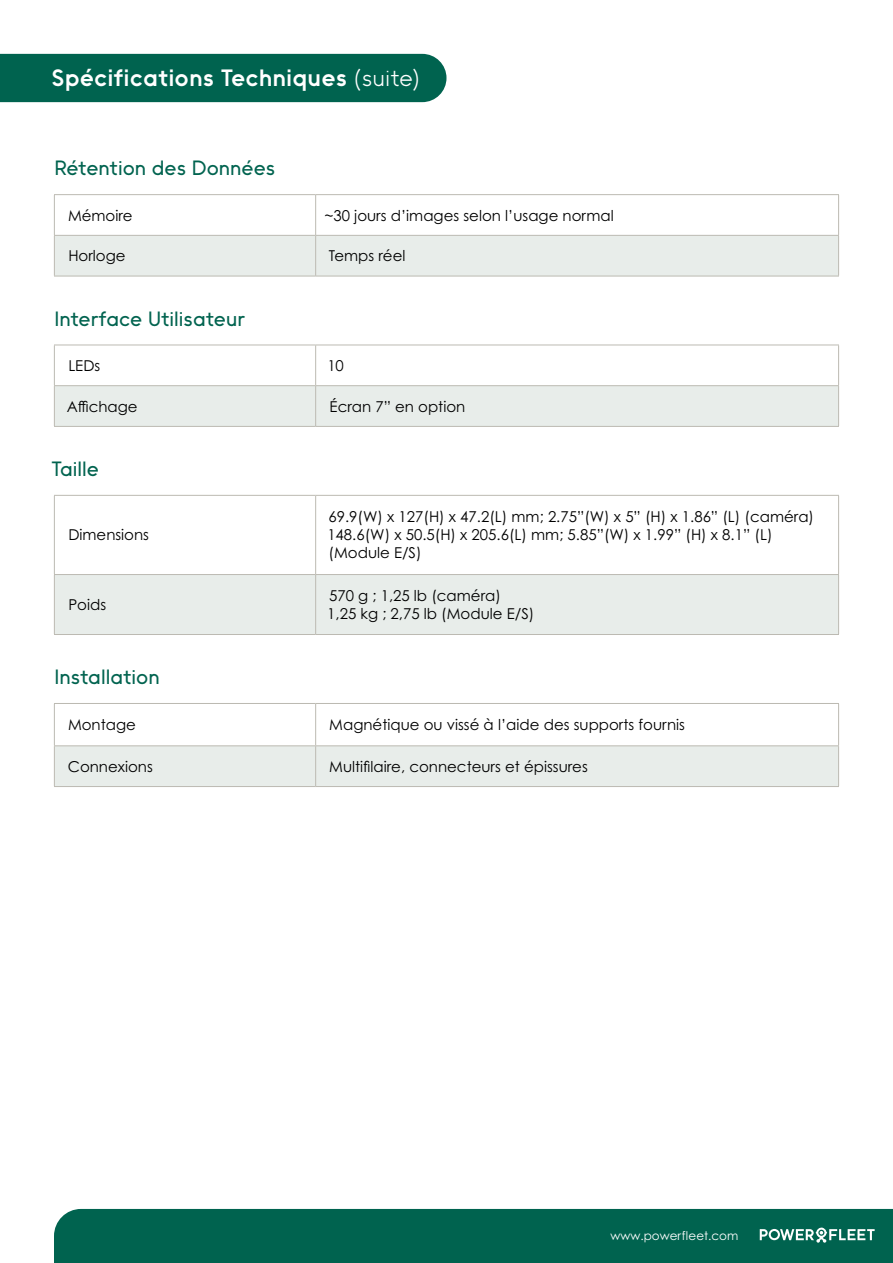
<style>
.page{position:relative;width:893px;height:1263px;background:#fff}
.page>*{position:absolute;margin:0;border:0;box-sizing:border-box;transform-origin:0 0}
.t1{font:700 24px "II Vorkurs";color:#fff}
.t2{font:500 21px "II Vorkurs";color:#00634f}
.t3{font:15px/18px "Century Gothic Pro";color:#000}
.t4{font:12px "Century Gothic Pro";color:#fff}
.s1{font-weight:300}
</style>
<div class="page">
<div style="left:0;top:54px;width:446px;height:48px;background:#00634f"></div>
<svg style="left:55px;top:195px;width:783px;height:81px"></svg>
<hr style="left:54px;top:194px;width:262px;height:1px;background:#bcbab2">
<hr style="left:54px;top:195px;width:1px;height:40px;background:#bcbab2">
<hr style="left:316px;top:194px;width:523px;height:1px;background:#bcbab2">
<hr style="left:315px;top:195px;width:1px;height:40px;background:#bcbab2">
<hr style="left:838px;top:195px;width:1px;height:40px;background:#bcbab2">
<hr style="left:54px;top:235px;width:262px;height:1px;background:#bcbab2">
<hr style="left:54px;top:236px;width:1px;height:40px;background:#bcbab2">
<hr style="left:316px;top:235px;width:523px;height:1px;background:#bcbab2">
<hr style="left:315px;top:236px;width:1px;height:40px;background:#bcbab2">
<hr style="left:838px;top:236px;width:1px;height:40px;background:#bcbab2">
<hr style="left:54px;top:276px;width:262px;height:1px;background:#bcbab2">
<hr style="left:316px;top:276px;width:523px;height:1px;background:#bcbab2">
<svg style="left:55px;top:346px;width:783px;height:80px"></svg>
<hr style="left:54px;top:345px;width:262px;height:1px;background:#bcbab2">
<hr style="left:54px;top:345px;width:1px;height:40px;background:#bcbab2">
<hr style="left:316px;top:345px;width:523px;height:1px;background:#bcbab2">
<hr style="left:315px;top:345px;width:1px;height:40px;background:#bcbab2">
<hr style="left:838px;top:345px;width:1px;height:40px;background:#bcbab2">
<hr style="left:54px;top:385px;width:262px;height:1px;background:#bcbab2">
<hr style="left:54px;top:386px;width:1px;height:40px;background:#bcbab2">
<hr style="left:316px;top:385px;width:523px;height:1px;background:#bcbab2">
<hr style="left:315px;top:386px;width:1px;height:40px;background:#bcbab2">
<hr style="left:838px;top:386px;width:1px;height:40px;background:#bcbab2">
<hr style="left:54px;top:426px;width:262px;height:1px;background:#bcbab2">
<hr style="left:316px;top:426px;width:523px;height:1px;background:#bcbab2">
<div style="left:55px;top:575px;width:783px;height:59px;background:#e8edea"></div>
<hr style="left:54px;top:495px;width:262px;height:1px;background:#bcbab2">
<hr style="left:54px;top:496px;width:1px;height:78px;background:#bcbab2">
<hr style="left:316px;top:495px;width:523px;height:1px;background:#bcbab2">
<hr style="left:315px;top:496px;width:1px;height:78px;background:#bcbab2">
<hr style="left:838px;top:496px;width:1px;height:78px;background:#bcbab2">
<hr style="left:54px;top:574px;width:262px;height:1px;background:#bcbab2">
<hr style="left:54px;top:575px;width:1px;height:59px;background:#bcbab2">
<hr style="left:316px;top:574px;width:523px;height:1px;background:#bcbab2">
<hr style="left:315px;top:575px;width:1px;height:59px;background:#bcbab2">
<hr style="left:838px;top:575px;width:1px;height:59px;background:#bcbab2">
<hr style="left:54px;top:634px;width:262px;height:1px;background:#bcbab2">
<hr style="left:316px;top:634px;width:523px;height:1px;background:#bcbab2">
<svg style="left:55px;top:704px;width:783px;height:82px"></svg>
<hr style="left:54px;top:703px;width:262px;height:1px;background:#bcbab2">
<hr style="left:54px;top:704px;width:1px;height:41px;background:#bcbab2">
<hr style="left:316px;top:703px;width:523px;height:1px;background:#bcbab2">
<hr style="left:315px;top:704px;width:1px;height:41px;background:#bcbab2">
<hr style="left:838px;top:704px;width:1px;height:41px;background:#bcbab2">
<hr style="left:54px;top:745px;width:262px;height:1px;background:#bcbab2">
<hr style="left:54px;top:746px;width:1px;height:40px;background:#bcbab2">
<hr style="left:316px;top:745px;width:523px;height:1px;background:#bcbab2">
<hr style="left:315px;top:746px;width:1px;height:40px;background:#bcbab2">
<hr style="left:838px;top:746px;width:1px;height:40px;background:#bcbab2">
<hr style="left:54px;top:786px;width:262px;height:1px;background:#bcbab2">
<hr style="left:316px;top:786px;width:523px;height:1px;background:#bcbab2">
<div style="left:54px;top:1209px;width:839px;height:54px;background:#00634f"></div>
<svg style="left:760px;top:1228px;width:115px;height:15px"></svg>
<h1 class="t1" style="left:52px;top:64px;width:370px">Spécifications Techniques <span class="s1">(suite)</span></h1>
<h2 class="t2" style="left:54px;top:156px;width:222px">Rétention des Données</h2>
<p class="t3" style="left:68px;top:206px;width:66px">Mémoire</p>
<p class="t3" style="left:324px;top:206px;width:291px">~30 jours d’images selon l’usage normal</p>
<p class="t3" style="left:68px;top:247px;width:59px">Horloge</p>
<p class="t3" style="left:329px;top:247px;width:78px">Temps réel</p>
<h2 class="t2" style="left:54px;top:306px;width:192px">Interface Utilisateur</h2>
<p class="t3" style="left:68px;top:356px;width:33px">LEDs</p>
<p class="t3" style="left:327px;top:356px;width:18px">10</p>
<p class="t3" style="left:67px;top:397px;width:72px">Affichage</p>
<p class="t3" style="left:330px;top:397px;width:137px">Écran 7” en option</p>
<h2 class="t2" style="left:52px;top:457px;width:49px">Taille</h2>
<p class="t3" style="left:68px;top:526px;width:82px">Dimensions</p>
<p class="t3" style="left:327px;top:508px;width:488px">69.9(W) x 127(H) x 47.2(L) mm; 2.75”(W) x 5” (H) x 1.86” (L) (caméra)<br>148.6(W) x 50.5(H) x 205.6(L) mm; 5.85”(W) x 1.99” (H) x 8.1” (L) (Module E/S)</p>
<p class="t3" style="left:68px;top:595px;width:39px">Poids</p>
<p class="t3" style="left:327px;top:586px;width:208px">570 g ; 1,25 lb (caméra)<br>1,25 kg ; 2,75 lb (Module E/S)</p>
<h2 class="t2" style="left:54px;top:665px;width:107px">Installation</h2>
<p class="t3" style="left:68px;top:716px;width:69px">Montage</p>
<p class="t3" style="left:329px;top:716px;width:357px">Magnétique ou vissé à l’aide des supports fournis</p>
<p class="t3" style="left:68px;top:757px;width:87px">Connexions</p>
<p class="t3" style="left:329px;top:757px;width:260px">Multifilaire, connecteurs et épissures</p>
<p class="t4" style="left:610px;top:1229px;width:130px">www.powerfleet.com</p>
</div>
